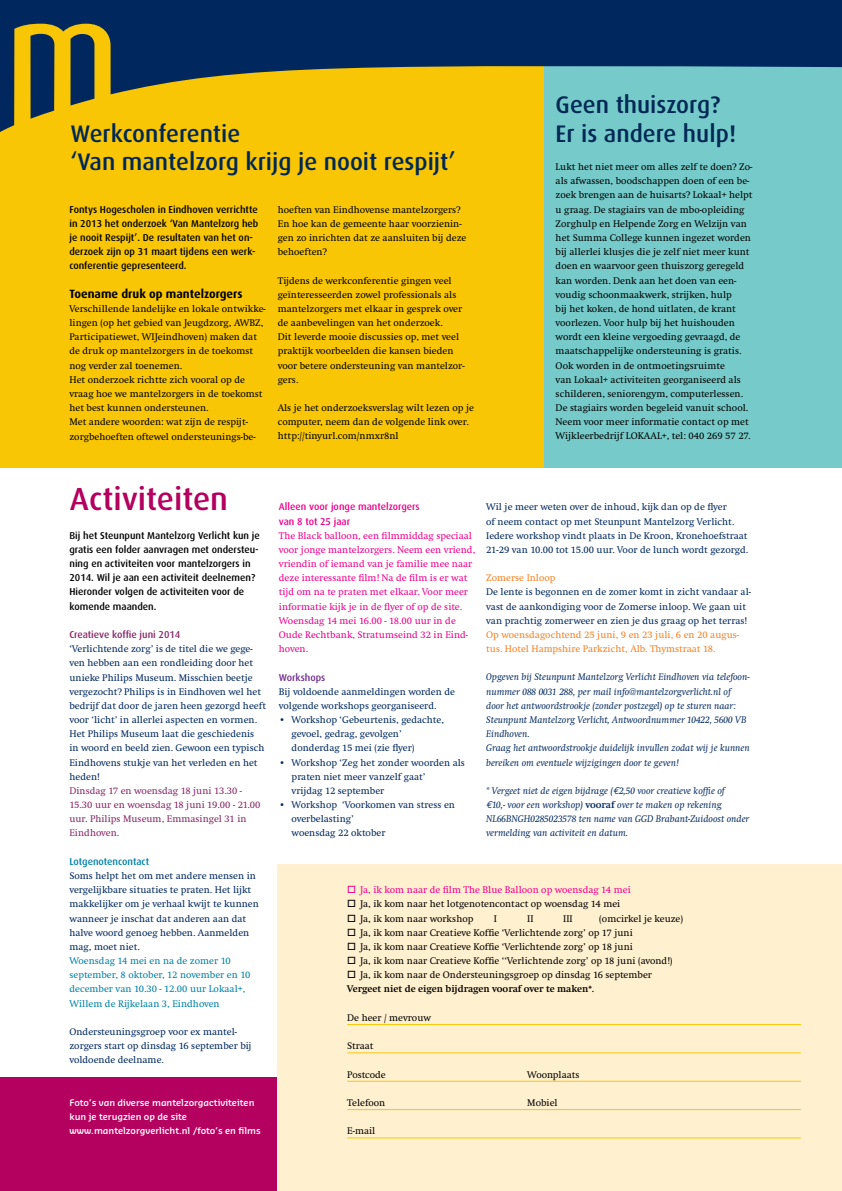
<style>
.page{position:relative;width:842px;height:1191px;background:#fff}
.page>*{position:absolute;margin:0;border:0;box-sizing:border-box;transform-origin:0 0}
.t1{font:500 32px "Dax";color:#b4005e}
.t2{font:500 24px/28.3px "Dax";color:#002855}
.t3{font:700 12px "Dax";color:#000}
.t4{font:10px/14.2px "Swift";color:#000}
.t5{font:10px/14.2px "Swift";color:#00285e}
.t6{font:italic 10px/14.2px "Swift";color:#00285e}
.t7{font:500 10px/14.2px "Dax";color:#000}
.t8{font:10px/14.2px "Swift";color:#ec008c}
.t9{font:10px/14.2px "Swift";color:#0081a6}
.t10{font:10px/14.2px "Swift";color:#872766}
.t11{font:10px/14.2px "Swift";color:#f58223}
.t12{font:500 10px/14.2px "Dax";color:#ec008c}
.t13{font:500 10px "Dax";color:#872766}
.t14{font:500 10px "Dax";color:#0081a6}
.t15{font:500 10px "Dax";color:#6f2c91}
.t16{font:600 9px/14.2px "Sansa";color:#fff}
.s1{font-family:"Euro Mono"}
.s2{font-weight:700;font-style:normal}
.s3{font-weight:700}
</style>
<div class="page">
<div style="left:0;top:1077px;width:278px;height:114px;background:#b4005e"></div>
<div style="left:0;top:14px;width:544px;height:454px;background:#f9c606"></div>
<div style="left:544px;top:43px;width:298px;height:425px;background:#76cbca"></div>
<div style="left:278px;top:865px;width:564px;height:326px;background:#fff0cf"></div>
<svg style="left:0;top:0;width:842px;height:132px;fill:#00285e"></svg>
<svg style="left:71px;top:34px;width:23px;height:71px;background:#0f3258"></svg>
<svg style="left:31px;top:34px;width:23px;height:85px;background:#103258"></svg>
<hr style="left:347px;top:1024px;width:454px;height:1px;background:#f9c606">
<hr style="left:347px;top:1052px;width:454px;height:1px;background:#f9c606">
<hr style="left:347px;top:1081px;width:454px;height:1px;background:#f9c606">
<hr style="left:347px;top:1109px;width:454px;height:1px;background:#f9c606">
<hr style="left:347px;top:1137px;width:454px;height:1px;background:#f9c606">
<h2 class="t2" style="left:71px;top:119px;width:387px">Werkconferentie<br>‘Van mantelzorg krijg je nooit respijt’</h2>
<p class="t7" style="left:69px;top:202px;width:190px">Fontys Hogescholen in Eindhoven verrichtte in 2013 het onderzoek ‘Van Mantelzorg heb je nooit Respijt’. De resultaten van het on&shy;derzoek zijn op 31 maart tijdens een werk&shy;conferentie gepresenteerd.</p>
<p class="t3" style="left:69px;top:287px;width:175px">Toename druk op mantelzorgers</p>
<p class="t4" style="left:69px;top:302px;width:198px">Verschillende landelijke en lokale ontwikke&shy;lingen (op het gebied van Jeugdzorg, AWBZ, Participatiewet, WIJeindhoven) maken dat de druk op mantelzorgers in de toekomst nog verder zal toenemen.<br>Het onderzoek richtte zich vooral op de vraag hoe we mantelzorgers in de toekomst het best kunnen ondersteunen.<br>Met andere woorden: wat zijn de respijt&shy;zorgbehoeften oftewel ondersteunings-be-</p>
<p class="t4" style="left:278px;top:202px;width:190px">hoeften van Eindhovense mantelzorgers?<br>En hoe kan de gemeente haar voorzienin&shy;gen zo inrichten dat ze aansluiten bij deze behoeften?</p>
<p class="t4" style="left:278px;top:273px;width:188px">Tijdens de werkconferentie gingen veel geïnteresseerden zowel professionals als mantelzorgers met elkaar in gesprek over de aanbevelingen van het onderzoek.<br>Dit leverde mooie discussies op, met veel praktijk voorbeelden die kansen bieden voor betere ondersteuning van mantelzor&shy;gers.</p>
<p class="t4" style="left:278px;top:401px;width:198px">Als je het onderzoeksverslag wilt lezen op je computer, neem dan de volgende link over. http://tinyurl.com/nmxr8nl</p>
<h2 class="t2" style="left:556px;top:91px;width:182px">Geen thuiszorg?<br>Er is andere hulp!</h2>
<p class="t4" style="left:556px;top:160px;width:198px">Lukt het niet meer om alles zelf te doen? Zo&shy;als afwassen, boodschappen doen of een be&shy;zoek brengen aan de huisarts? Lokaal+ helpt u graag. De stagiairs van de mbo-opleiding Zorghulp en Helpende Zorg en Welzijn van het Summa College kunnen ingezet worden bij allerlei klusjes die je zelf niet meer kunt doen en waarvoor geen thuiszorg geregeld kan worden. Denk aan het doen van een&shy;voudig schoonmaakwerk, strijken, hulp<br>bij het koken, de hond uitlaten, de krant voorlezen. Voor hulp bij het huishouden wordt een kleine vergoeding gevraagd, de maatschappelijke ondersteuning is gratis.<br>Ook worden in de ontmoetingsruimte<br>van Lokaal+ activiteiten georganiseerd als schilderen, seniorengym, computerlessen.<br>De stagiairs worden begeleid vanuit school.<br>Neem voor meer informatie contact op met Wijkleerbedrijf LOKAAL+, tel: 040 269 57 27.</p>
<h1 class="t1" style="left:70px;top:481px;width:160px">Activiteiten</h1>
<p class="t7" style="left:69px;top:528px;width:192px">Bij het Steunpunt Mantelzorg Verlicht kun je gratis een folder aanvragen met ondersteu&shy;ning en activiteiten voor mantelzorgers in 2014. Wil je aan een activiteit deelnemen?<br>Hieronder volgen de activiteiten voor de komende maanden.</p>
<p class="t13" style="left:69px;top:629px;width:112px">Creatieve koffie juni 2014</p>
<p class="t5" style="left:69px;top:642px;width:198px">‘Verlichtende zorg’ is de titel die we gege&shy;ven hebben aan een rondleiding door het unieke Philips Museum. Misschien beetje vergezocht? Philips is in Eindhoven wel het bedrijf dat door de jaren heen gezorgd heeft voor ‘licht’ in allerlei aspecten en vormen.<br>Het Philips Museum laat die geschiedenis<br>in woord en beeld zien. Gewoon een typisch Eindhovens stukje van het verleden en het heden!</p>
<p class="t10" style="left:69px;top:783px;width:193px">Dinsdag 17 en woensdag 18 juni 13.30 -<br>15.30 uur en woensdag 18 juni 19.00 - 21.00 uur. Philips Museum, Emmasingel 31 in<br>Eindhoven.</p>
<p class="t14" style="left:69px;top:855px;width:81px">Lotgenotencontact</p>
<p class="t5" style="left:69px;top:869px;width:191px">Soms helpt het om met andere mensen in vergelijkbare situaties te praten. Het lijkt makkelijker om je verhaal kwijt te kunnen wanneer je inschat dat anderen aan dat halve woord genoeg hebben. Aanmelden mag, moet niet.</p>
<p class="t9" style="left:69px;top:954px;width:182px">Woensdag 14 mei en na de zomer 10 september, 8 oktober, 12 november en 10 december van 10.30 - 12.00 uur Lokaal+, Willem de Rijkelaan 3, Eindhoven</p>
<p class="t5" style="left:69px;top:1024px;width:184px">Ondersteuningsgroep voor ex mantel&shy;zorgers start op dinsdag 16 september bij voldoende deelname.</p>
<p class="t16" style="left:69px;top:1095px;width:193px">Foto’s van diverse mantelzorgactiviteiten kun je terugzien op de site www.mantelzorgverlicht.nl /foto’s en films</p>
<p class="t12" style="left:279px;top:500px;width:142px">Alleen voor jonge mantelzorgers van 8 tot 25 jaar</p>
<p class="t8" style="left:279px;top:528px;width:198px">The Black balloon, een filmmiddag speciaal voor jonge mantelzorgers. Neem een vriend, vriendin of iemand van je familie mee naar deze interessante film! Na de film is er wat tijd om na te praten met elkaar. Voor meer informatie kijk je in de flyer of op de site.<br>Woensdag 14 mei 16.00 - 18.00 uur in de Oude Rechtbank, Stratumseind 32 in Eind&shy;hoven.</p>
<p class="t15" style="left:279px;top:671px;width:48px">Workshops</p>
<p class="t5" style="left:279px;top:684px;width:178px">Bij voldoende aanmeldingen worden de volgende workshops georganiseerd.</p>
<p class="t5" style="left:292px;top:713px;width:154px;text-indent:-13px">• Workshop ‘Gebeurtenis, gedachte, gevoel, gedrag, gevolgen’ donderdag 15 mei (zie flyer)</p>
<p class="t5" style="left:292px;top:755px;width:175px;text-indent:-13px">• Workshop ‘Zeg het zonder woorden als praten niet meer vanzelf gaat’<br>vrijdag 12 september</p>
<p class="t5" style="left:292px;top:798px;width:165px;text-indent:-13px">• Workshop ‘Voorkomen van stress en overbelasting’<br>woensdag 22 oktober</p>
<p class="t5" style="left:486px;top:500px;width:263px">Wil je meer weten over de inhoud, kijk dan op de flyer<br>of neem contact op met Steunpunt Mantelzorg Verlicht.<br>Iedere workshop vindt plaats in De Kroon, Kronehoefstraat 21-29 van 10.00 tot 15.00 uur. Voor de lunch wordt gezorgd.</p>
<p class="t11" style="left:486px;top:571px;width:71px">Zomerse Inloop</p>
<p class="t5" style="left:486px;top:585px;width:266px">De lente is begonnen en de zomer komt in zicht vandaar al&shy;vast de aankondiging voor de Zomerse inloop. We gaan uit van prachtig zomerweer en zien je dus graag op het terras!</p>
<p class="t11" style="left:486px;top:628px;width:254px">Op woensdagochtend 25 juni, 9 en 23 juli, 6 en 20 augus&shy;tus. Hotel Hampshire Parkzicht, Alb. Thymstraat 18.</p>
<p class="t6" style="left:486px;top:670px;width:265px">Opgeven bij Steunpunt Mantelzorg Verlicht Eindhoven via telefoon&shy;nummer 088 0031 288, per mail info@mantelzorgverlicht.nl of door het antwoordstrookje (zonder postzegel) op te sturen naar:<br>Steunpunt Mantelzorg Verlicht, Antwoordnummer 10422, 5600 VB Eindhoven.<br>Graag het antwoordstrookje duidelijk invullen zodat wij je kunnen bereiken om eventuele wijzigingen door te geven!</p>
<p class="t6" style="left:486px;top:783px;width:265px">* Vergeet niet de eigen bijdrage (<span class="s1">e</span>2,50 voor creatieve koffie of<br><span class="s1">e</span>10,- voor een workshop) <span class="s2">vooraf</span> over te maken op rekening NL66BNGH0285023578 ten name van GGD Brabant-Zuidoost onder vermelding van activiteit en datum.</p>
<p class="t8" style="left:347px;top:883px;width:285px">□ Ja, ik kom naar de film The Blue Balloon op woensdag 14 mei</p>
<p class="t4" style="left:347px;top:897px;width:275px">□ Ja, ik kom naar het lotgenotencontact op woensdag 14 mei</p>
<p class="t4" style="left:347px;top:911px;width:128px">□ Ja, ik kom naar workshop</p>
<p class="t4" style="left:494px;top:911px;width:5px">I</p>
<p class="t4" style="left:527px;top:911px;width:8px">II</p>
<p class="t4" style="left:563px;top:911px;width:11px">III</p>
<p class="t4" style="left:599px;top:911px;width:85px">(omcirkel je keuze)</p>
<p class="t4" style="left:347px;top:925px;width:287px">□ Ja, ik kom naar Creatieve Koffie ‘Verlichtende zorg’ op 17 juni</p>
<p class="t4" style="left:347px;top:939px;width:287px">□ Ja, ik kom naar Creatieve Koffie ‘Verlichtende zorg’ op 18 juni</p>
<p class="t4" style="left:347px;top:954px;width:327px">□ Ja, ik kom naar Creatieve Koffie ‘‘Verlichtende zorg’ op 18 juni (avond!)</p>
<p class="t4" style="left:347px;top:968px;width:306px">□ Ja, ik kom naar de Ondersteuningsgroep op dinsdag 16 september<br><span class="s3">Vergeet niet de eigen bijdragen vooraf over te maken*.</span></p>
<p class="t4" style="left:347px;top:1010px;width:85px">De heer / mevrouw</p>
<p class="t4" style="left:347px;top:1039px;width:28px">Straat</p>
<p class="t4" style="left:347px;top:1067px;width:40px">Postcode</p>
<p class="t4" style="left:527px;top:1067px;width:54px">Woonplaats</p>
<p class="t4" style="left:347px;top:1095px;width:40px">Telefoon</p>
<p class="t4" style="left:527px;top:1095px;width:32px">Mobiel</p>
<p class="t4" style="left:347px;top:1124px;width:30px">E-mail</p>
</div>
